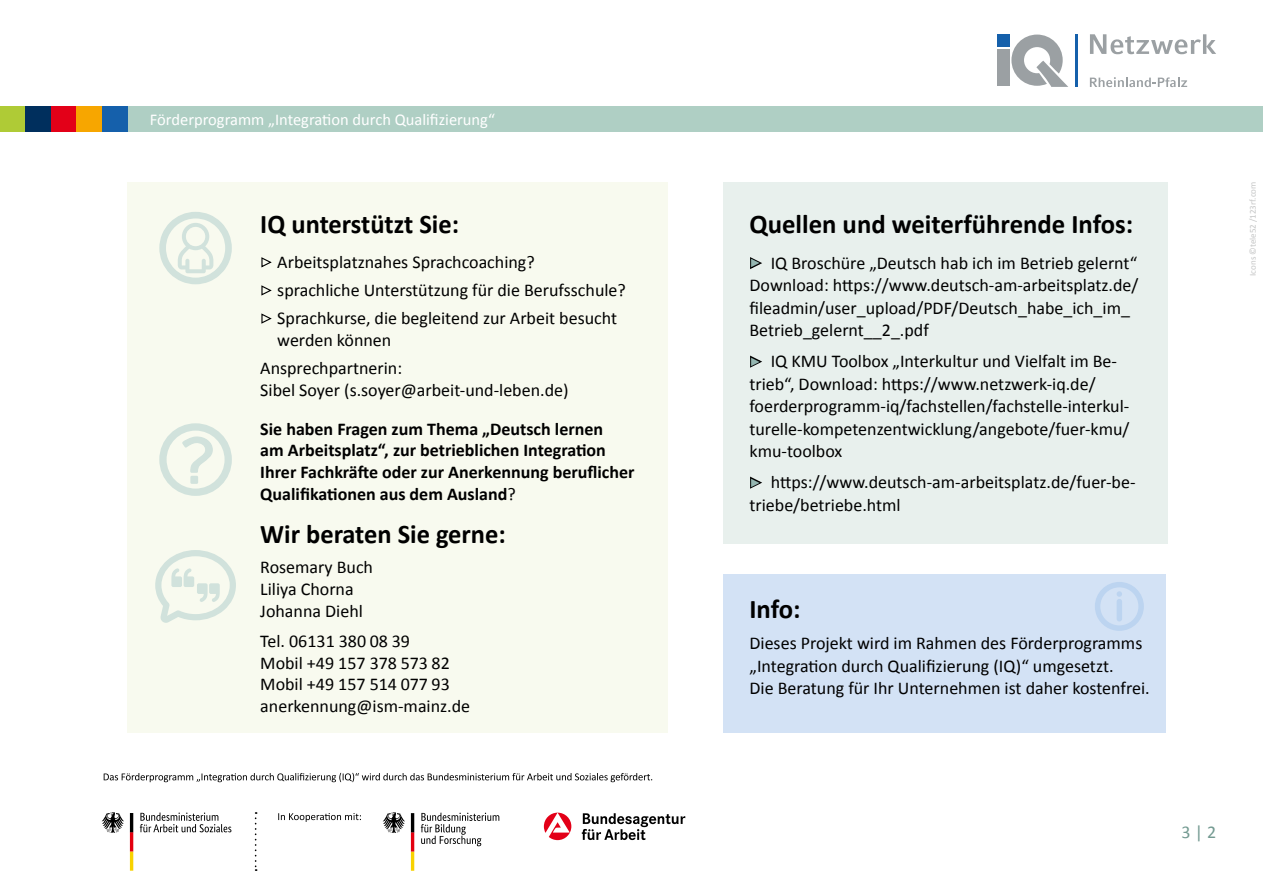
<style>
.page{position:relative;width:1263px;height:893px;background:#fff}
.page>*{position:absolute;margin:0;border:0;box-sizing:border-box;transform-origin:0 0}
.t1{font:700 27px "Calibri";color:#000}
.t2{font:18px/22.5px "Calibri";color:#000}
.t3{font:700 18px/21.8px "Calibri";color:#000}
.t4{font:18px "Calibri";color:#739a91}
.t5{font:16.5px "Calibri";color:#fff}
.t6{font:9px "Calibri";color:#c5c6c6}
.s1{font-weight:400}
.s2{font-family:"Arial";font-size:12px;color:#95b7b2}
</style>
<div class="page">
<div style="left:128px;top:182px;width:540px;height:550px;background:#f8faef"></div>
<div style="left:723px;top:574px;width:442px;height:158px;background:#d3e2f5"></div>
<div style="left:723px;top:182px;width:444px;height:361px;background:#e8f0ed"></div>
<div style="left:0;top:106px;width:1263px;height:26px;background:#afcfc4"></div>
<div style="left:0;top:106px;width:26px;height:26px;background:#afcb36"></div>
<div style="left:26px;top:106px;width:25px;height:26px;background:#002f5d"></div>
<div style="left:51px;top:106px;width:26px;height:26px;background:#e30018"></div>
<div style="left:77px;top:106px;width:25px;height:26px;background:#f7a600"></div>
<div style="left:102px;top:106px;width:26px;height:26px;background:#1560ab"></div>
<svg style="left:261px;top:257px;width:11px;height:11px"></svg>
<svg style="left:261px;top:285px;width:11px;height:11px"></svg>
<svg style="left:261px;top:313px;width:11px;height:11px"></svg>
<svg style="left:750px;top:257px;width:12px;height:12px"></svg>
<svg style="left:750px;top:355px;width:12px;height:13px"></svg>
<svg style="left:750px;top:476px;width:12px;height:13px"></svg>
<div style="left:997px;top:49px;width:13px;height:37px;background:#9ba0a3"></div>
<div style="left:997px;top:34px;width:13px;height:13px;background:#1560ab"></div>
<svg style="left:1011px;top:35px;width:57px;height:52px"></svg>
<hr style="left:1075px;top:34px;width:2px;height:53px;background:#1560ab">
<svg style="left:1090px;top:77px;width:97px;height:10px"></svg>
<svg style="left:1090px;top:34px;width:126px;height:20px"></svg>
<svg style="left:155px;top:550px;width:81px;height:73px"></svg>
<svg style="left:1095px;top:582px;width:49px;height:49px"></svg>
<svg style="left:421px;top:813px;width:78px;height:33px"></svg>
<svg style="left:383px;top:812px;width:22px;height:21px"></svg>
<svg style="left:411px;top:813px;width:3px;height:58px"></svg>
<svg style="left:582px;top:813px;width:103px;height:27px"></svg>
<svg style="left:544px;top:813px;width:27px;height:27px"></svg>
<svg style="left:140px;top:812px;width:91px;height:20px"></svg>
<svg style="left:102px;top:812px;width:22px;height:21px"></svg>
<svg style="left:130px;top:813px;width:3px;height:58px"></svg>
<svg style="left:104px;top:773px;width:548px;height:9px"></svg>
<svg style="left:255px;top:812px;width:2px;height:59px"></svg>
<svg style="left:278px;top:813px;width:83px;height:9px"></svg>
<svg style="left:159px;top:212px;width:73px;height:72px"></svg>
<div style="left:159px;top:423px;width:73px;height:73px;border:7px solid #d1e2dc;border-radius:50%"></div>
<svg style="left:183px;top:436px;width:30px;height:60px"></svg>
<div style="left:190px;top:476px;width:8px;height:8px;background:#d1e2dc"></div>
<p class="t5" style="left:150px;top:109px;width:347px">Förderprogramm „Integration durch Qualifizierung“</p>
<h1 class="t1" style="left:260px;top:207px;width:200px">IQ unterstützt Sie:</h1>
<p class="t2" style="left:277px;top:248px;width:350px;line-height:28.2px">Arbeitsplatznahes Sprachcoaching?<br>sprachliche Unterstützung für die Berufsschule?<br>Sprachkurse, die begleitend zur Arbeit besucht</p>
<p class="t2" style="left:260px;top:326px;width:143px;line-height:28.2px;text-align:center">werden können<br>Ansprechpartnerin:</p>
<p class="t2" style="left:260px;top:379px;width:310px">Sibel Soyer (s.soyer@arbeit-und-leben.de)</p>
<p class="t3" style="left:260px;top:418px;width:376px">Sie haben Fragen zum Thema „Deutsch lernen<br>am Arbeitsplatz“, zur betrieblichen Integration Ihrer Fachkräfte oder zur Anerkennung beruflicher Qualifikationen aus dem Ausland<span class="s1">?</span></p>
<h1 class="t1" style="left:260px;top:517px;width:247px">Wir beraten Sie gerne:</h1>
<p class="t2" style="left:260px;top:556px;width:114px;line-height:21.8px">Rosemary Buch<br>Liliya Chorna<br>Johanna Diehl</p>
<p class="t2" style="left:260px;top:630px;width:211px;line-height:21.8px">Tel. 06131 380 08 39<br>Mobil +49 157 378 573 82<br>Mobil +49 157 514 077 93 anerkennung@ism-mainz.de</p>
<h1 class="t1" style="left:749px;top:207px;width:385px">Quellen und weiterführende Infos:</h1>
<p class="t2" style="left:749px;top:251px;width:391px"><span class="s2">►</span> IQ Broschüre „Deutsch hab ich im Betrieb gelernt“ Download: https://www.deutsch-am-arbeitsplatz.de/ fileadmin/user_upload/PDF/Deutsch_habe_ich_im_ Betrieb_gelernt__2_.pdf</p>
<p class="t2" style="left:749px;top:350px;width:381px"><span class="s2">►</span> IQ KMU Toolbox „Interkultur und Vielfalt im Be&shy;trieb“, Download: https://www.netzwerk-iq.de/ foerderprogramm-iq/fachstellen/fachstelle-interkul&shy;turelle-kompetenzentwicklung/angebote/fuer-kmu/ kmu-toolbox</p>
<p class="t2" style="left:749px;top:471px;width:387px"><span class="s2">►</span> https://www.deutsch-am-arbeitsplatz.de/fuer-be&shy;triebe/betriebe.html</p>
<h1 class="t1" style="left:749px;top:592px;width:53px">Info:</h1>
<p class="t2" style="left:749px;top:632px;width:402px">Dieses Projekt wird im Rahmen des Förderprogramms „Integration durch Qualifizierung (IQ)“ umgesetzt.<br>Die Beratung für Ihr Unternehmen ist daher kostenfrei.</p>
<p class="t6" style="left:1247px;top:276px;width:96px;rotate:-90deg">Icons ©tele52 /123rf.com</p>
<p class="t4" style="left:1181px;top:821px;width:36px">3 | 2</p>
</div>
